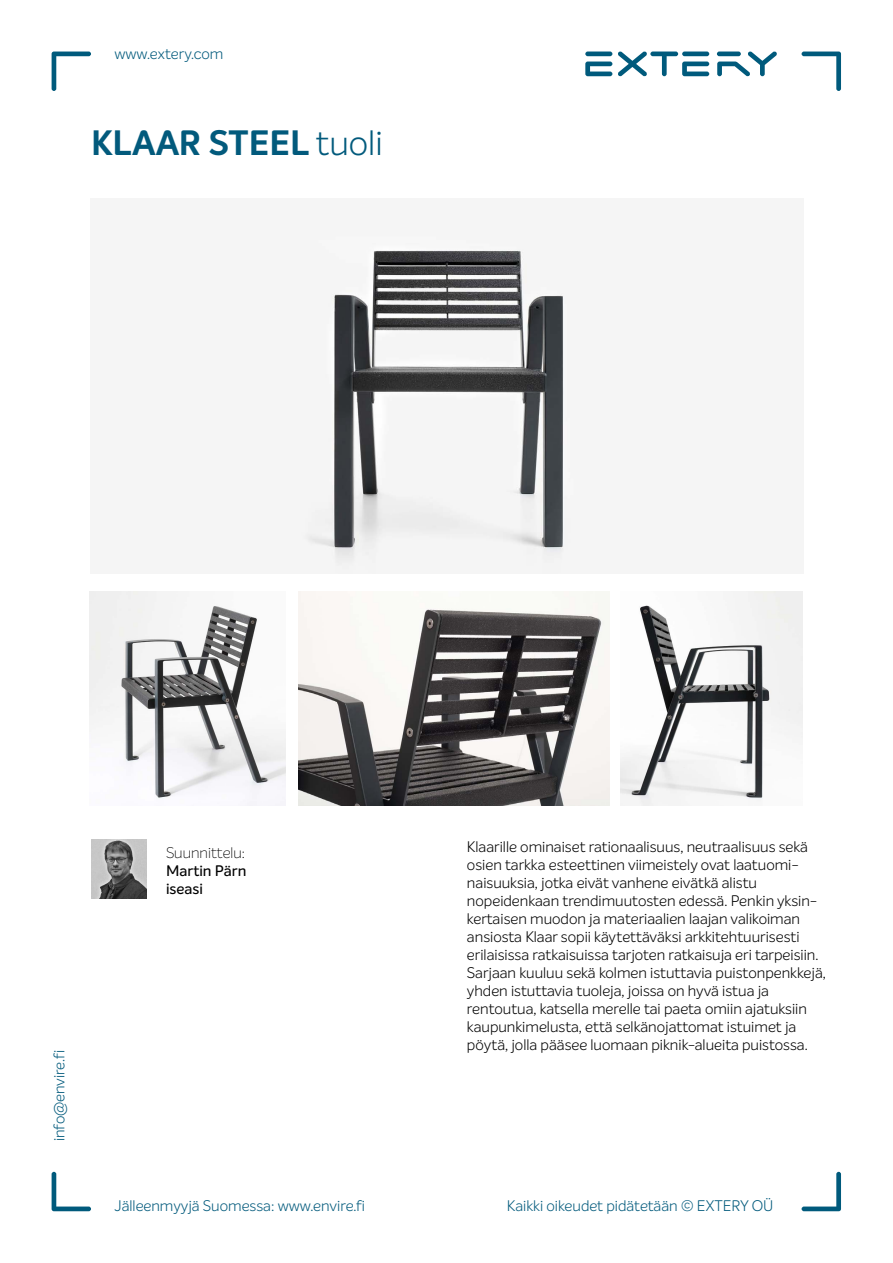
<style>
.page{position:relative;width:893px;height:1263px;background:#fff}
.page>*{position:absolute;margin:0;border:0;box-sizing:border-box;transform-origin:0 0}
.t1{font:700 34.5px "Intelo";color:#025a7c}
.t2{font:300 15px/18px "Intelo";color:#000}
.t3{font:300 15px "Intelo";color:#025a7c}
.t4{font:500 15px/18px "Intelo";color:#000}
.t5{font:100 15px "Intelo";color:#000}
.s1{font-weight:300}
</style>
<div class="page">
<svg style="left:802px;top:52px;width:39px;height:39px"></svg>
<svg style="left:802px;top:1172px;width:39px;height:39px"></svg>
<svg style="left:52px;top:1172px;width:39px;height:39px"></svg>
<svg style="left:52px;top:52px;width:39px;height:39px"></svg>
<svg style="left:585px;top:51px;width:192px;height:26px"></svg>
<img style="left:91px;top:839px;width:55px;height:59px">
<img style="left:298px;top:592px;width:312px;height:214px">
<img style="left:620px;top:591px;width:182px;height:215px">
<img style="left:90px;top:591px;width:196px;height:215px">
<img style="left:301px;top:249px;width:270px;height:324px">
<p class="t3" style="left:114px;top:45px;width:110px">www.extery.com</p>
<h1 class="t1" style="left:91px;top:121px;width:293px">KLAAR STEEL <span class="s1">tuoli</span></h1>
<p class="t3" style="left:50px;top:1141px;width:93px;rotate:-90deg">info@envire.fi</p>
<p class="t5" style="left:166px;top:843px;width:80px">Suunnittelu:</p>
<p class="t4" style="left:166px;top:861px;width:82px">Martin Pärn iseasi</p>
<p class="t2" style="left:467px;top:837px;width:360px">Klaarille ominaiset rationaalisuus, neutraalisuus sekä osien tarkka esteettinen viimeistely ovat laatuomi&shy;naisuuksia, jotka eivät vanhene eivätkä alistu nopeidenkaan trendimuutosten edessä. Penkin yksin&shy;kertaisen muodon ja materiaalien laajan valikoiman ansiosta Klaar sopii käytettäväksi arkkitehtuurisesti erilaisissa ratkaisuissa tarjoten ratkaisuja eri tarpeisiin.<br>Sarjaan kuuluu sekä kolmen istuttavia puistonpenkkejä, yhden istuttavia tuoleja, joissa on hyvä istua ja rentoutua, katsella merelle tai paeta omiin ajatuksiin kaupunkimelusta, että selkänojattomat istuimet ja pöytä, jolla pääsee luomaan piknik-alueita puistossa.</p>
<p class="t3" style="left:114px;top:1196px;width:252px">Jälleenmyyjä Suomessa: www.envire.fi</p>
<p class="t3" style="left:507px;top:1196px;width:268px">Kaikki oikeudet pidätetään © EXTERY OÜ</p>
</div>
